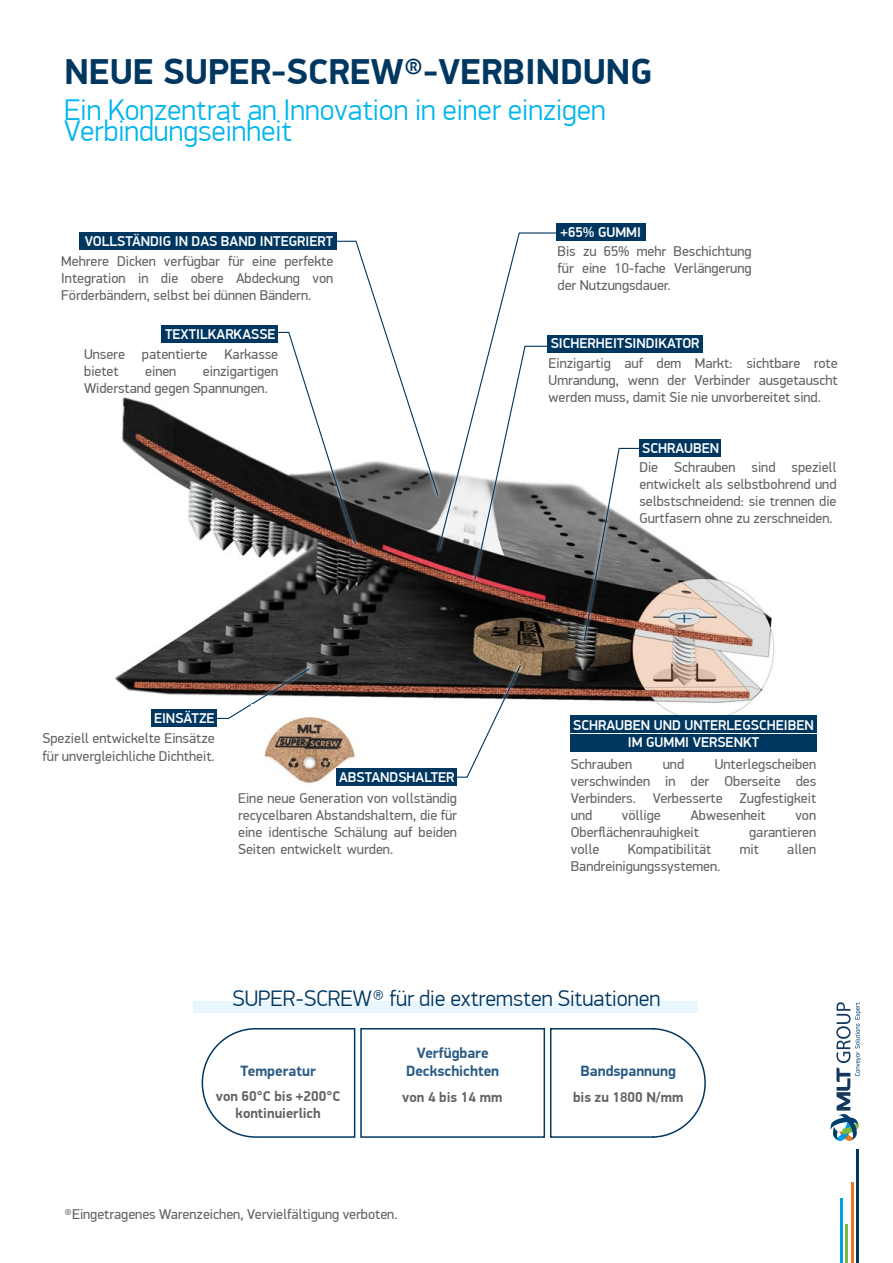
<style>
.page{position:relative;width:893px;height:1263px;background:#fff}
.page>*{position:absolute;margin:0;border:0;box-sizing:border-box;transform-origin:0 0}
.t1{font:700 36.15px "PF Din Display Pro";color:#003761}
.t2{font:300 30px "PF Din Display Pro";color:#00b6ed}
.t3{font:300 22.5px "PF Din Display Pro";color:#003761}
.t4{font:700 15px/18px "PF Din Display Pro";color:#2a5b84;text-align:center}
.t5{font:14.25px/17.1px "PF Din Display Pro";color:#646363;text-align:justify}
.t6{font:500 14.25px/17.1px "PF Din Display Pro";color:#fff;text-align:center}
.t7{font:700 14.25px/17.1px "PF Din Display Pro";color:#646363;text-align:center}
</style>
<div class="page">
<img style="left:114px;top:333px;width:661px;height:394px">
<svg style="left:275px;top:343px;width:2px;height:205px"></svg>
<svg style="left:206px;top:665px;width:107px;height:57px"></svg>
<svg style="left:208px;top:667px;width:103px;height:52px"></svg>
<svg style="left:448px;top:662px;width:76px;height:65px"></svg>
<svg style="left:450px;top:664px;width:72px;height:114px"></svg>
<div style="left:79px;top:232px;width:258px;height:18px;background:#003761"></div>
<div style="left:570px;top:715px;width:246px;height:18px;background:#003761"></div>
<div style="left:570px;top:734px;width:246px;height:18px;background:#003761"></div>
<div style="left:547px;top:335px;width:156px;height:17px;background:#003761"></div>
<div style="left:162px;top:325px;width:116px;height:18px;background:#003761"></div>
<div style="left:151px;top:710px;width:65px;height:17px;background:#003761"></div>
<svg style="left:581px;top:445px;width:62px;height:199px"></svg>
<svg style="left:583px;top:447px;width:58px;height:195px"></svg>
<div style="left:639px;top:439px;width:82px;height:18px;background:#003761"></div>
<svg style="left:559px;top:333px;width:2px;height:220px"></svg>
<svg style="left:277px;top:232px;width:282px;height:348px"></svg>
<div style="left:556px;top:224px;width:89px;height:17px;background:#003761"></div>
<img style="left:252px;top:705px;width:119px;height:81px">
<div style="left:193px;top:1001px;width:504px;height:12px;background:#eaf6fe"></div>
<svg style="left:201px;top:1028px;width:505px;height:110px"></svg>
<div style="left:337px;top:768px;width:120px;height:18px;background:#003761"></div>
<hr style="left:840px;top:1198px;width:2px;height:65px;background:#009fe3">
<hr style="left:856px;top:1149px;width:3px;height:114px;background:#003761">
<hr style="left:851px;top:1182px;width:2px;height:81px;background:#e77a24">
<hr style="left:845px;top:1224px;width:3px;height:39px;background:#81b73e">
<svg style="left:830px;top:1002px;width:31px;height:139px"></svg>
<h1 class="t1" style="left:64px;top:50px;width:589px">NEUE SUPER-SCREW®-VERBINDUNG</h1>
<h2 class="t2" style="left:64px;top:92px;width:543px">Ein Konzentrat an Innovation in einer einzigen</h2>
<h2 class="t2" style="left:64px;top:113px;width:229px">Verbindungseinheit</h2>
<p class="t6" style="left:85px;top:233px;width:250px">VOLLSTÄNDIG IN DAS BAND INTEGRIERT</p>
<p class="t5" style="left:61px;top:252px;width:274px">Mehrere Dicken verfügbar für eine perfekte Integration in die obere Abdeckung von Förderbändern, selbst bei dünnen Bändern.</p>
<p class="t6" style="left:165px;top:326px;width:112px">TEXTILKARKASSE</p>
<p class="t5" style="left:84px;top:346px;width:195px">Unsere patentierte Karkasse bietet</p>
<p class="t5" style="left:84px;top:363px;width:195px;text-indent:119px">einzigartigen<br>Widerstand gegen Spannungen.</p>
<p class="t5" style="left:145px;top:363px;width:33px">einen</p>
<p class="t6" style="left:154px;top:710px;width:62px">EINSÄTZE</p>
<p class="t5" style="left:43px;top:730px;width:174px">Speziell entwickelte Einsätze für unvergleichliche Dichtheit.</p>
<p class="t6" style="left:339px;top:769px;width:117px">ABSTANDSHALTER</p>
<p class="t5" style="left:238px;top:789px;width:220px">Eine neue Generation von vollständig recycelbaren Abstandshaltern, die für eine identische Schälung auf beiden Seiten entwickelt wurden.</p>
<p class="t6" style="left:561px;top:224px;width:82px">+65% GUMMI</p>
<p class="t5" style="left:558px;top:242px;width:195px">Bis zu 65% mehr Beschichtung für eine 10-fache Verlängerung der Nutzungsdauer.</p>
<p class="t6" style="left:551px;top:335px;width:150px">SICHERHEITSINDIKATOR</p>
<p class="t5" style="left:549px;top:355px;width:291px">Einzigartig auf dem Markt: sichtbare rote Umrandung, wenn der Verbinder ausgetauscht werden muss, damit Sie nie unvorbereitet sind.</p>
<p class="t6" style="left:642px;top:440px;width:79px">SCHRAUBEN</p>
<p class="t5" style="left:639px;top:458px;width:199px">Die Schrauben sind speziell entwickelt als selbstbohrend und selbstschneidend: sie trennen die Gurtfasern ohne zu zerschneiden.</p>
<p class="t6" style="left:573px;top:717px;width:242px">SCHRAUBEN UND UNTERLEGSCHEIBEN<br>IM GUMMI VERSENKT</p>
<p class="t5" style="left:571px;top:755px;width:63px">Schrauben</p>
<p class="t5" style="left:663px;top:755px;width:23px">und</p>
<p class="t5" style="left:571px;top:755px;width:247px;text-indent:144px">Unterlegscheiben verschwinden in der Oberseite des Verbinders. Verbesserte Zugfestigkeit und</p>
<p class="t5" style="left:622px;top:807px;width:40px">völlige</p>
<p class="t5" style="left:690px;top:807px;width:77px">Abwesenheit</p>
<p class="t5" style="left:795px;top:807px;width:22px">von</p>
<p class="t5" style="left:571px;top:824px;width:130px">Oberflächenrauhigkeit</p>
<p class="t5" style="left:749px;top:824px;width:69px">garantieren</p>
<p class="t5" style="left:571px;top:841px;width:30px">volle</p>
<p class="t5" style="left:628px;top:841px;width:85px">Kompatibilität</p>
<p class="t5" style="left:740px;top:841px;width:21px">mit</p>
<p class="t5" style="left:787px;top:841px;width:30px">allen</p>
<p class="t5" style="left:571px;top:858px;width:151px">Bandreinigungssystemen.</p>
<h3 class="t3" style="left:232px;top:986px;width:430px">SUPER-SCREW® für die extremsten Situationen</h3>
<p class="t4" style="left:241px;top:1062px;width:77px">Temperatur</p>
<p class="t7" style="left:216px;top:1088px;width:126px">von 60°C bis +200°C kontinuierlich</p>
<p class="t4" style="left:406px;top:1044px;width:95px">Verfügbare<br>Deckschichten</p>
<p class="t7" style="left:402px;top:1089px;width:101px">von 4 bis 14 mm</p>
<p class="t5" style="left:64px;top:1206px;width:335px">®Eingetragenes Warenzeichen, Vervielfältigung verboten.</p>
<p class="t4" style="left:581px;top:1062px;width:97px">Bandspannung</p>
<p class="t7" style="left:573px;top:1088px;width:112px">bis zu 1800 N/mm</p>
</div>
